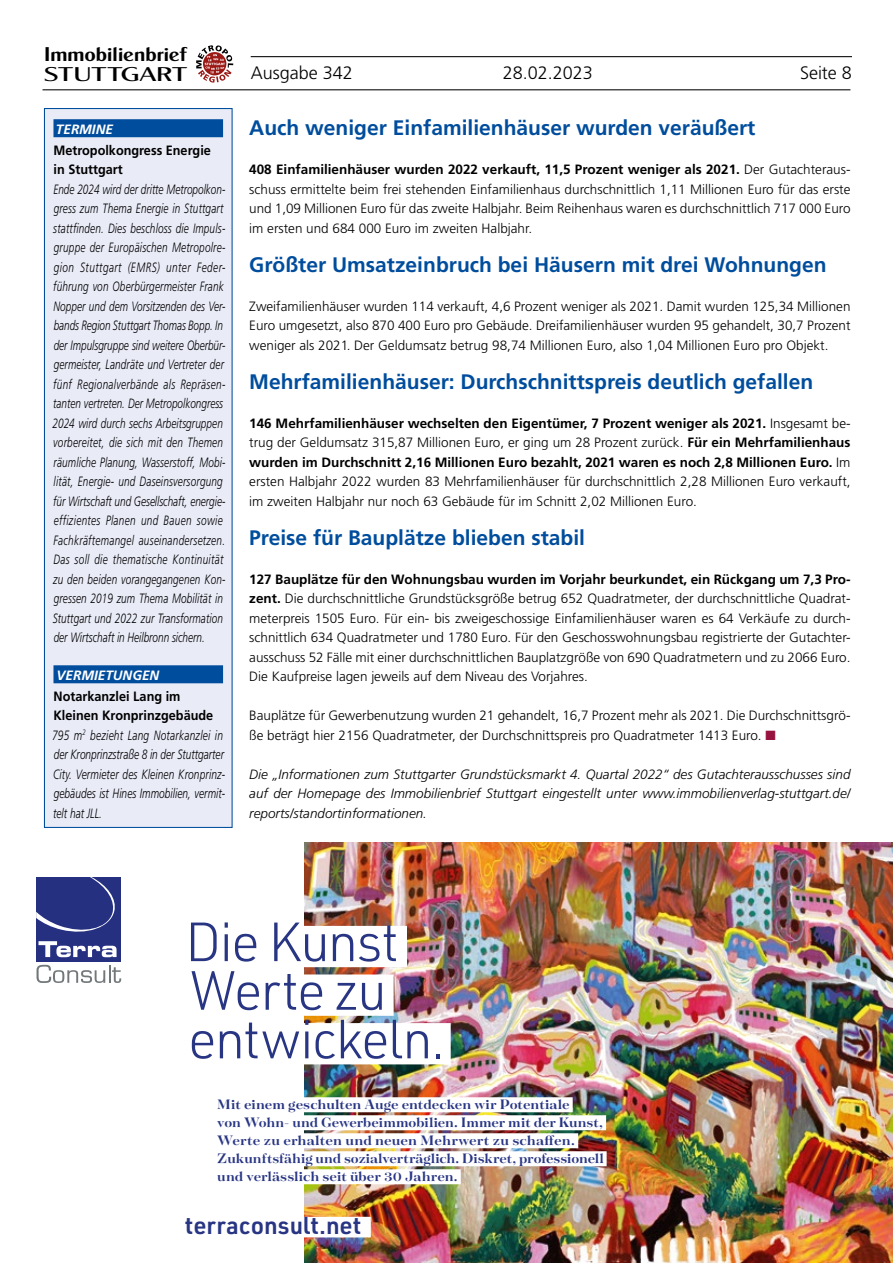
<style>
.page{position:relative;width:893px;height:1263px;background:#fff}
.page>*{position:absolute;margin:0;border:0;box-sizing:border-box;transform-origin:0 0}
.t1{font:300 54px/48.6px "URWDIN";letter-spacing:-.04em;color:#283583}
.t2{font:600 24px "URWDIN";letter-spacing:.005em;color:#283583}
.t3{font:700 21px "Frutiger";color:#004d9d}
.t4{font:19.95px "Cg Globe Gothic Bd";letter-spacing:-.02em;color:#000;scale:1.07 1}
.t5{font:19.95px "Cg Globe Gothic Dm";letter-spacing:-.02em;color:#000;scale:1.44 1}
.t6{font:300 18px "Frutiger";color:#000}
.t7{font:700 15px/18px "Tenez";letter-spacing:.005em;color:#283583}
.t8{font:300 13.5px/19.5px "Frutiger";color:#000;text-align:justify}
.t9{font:italic 300 13.5px/19.5px "Frutiger";letter-spacing:.015em;color:#000;scale:.74 1}
.t10{font:italic 300 13.5px/19.5px "Frutiger";letter-spacing:.015em;color:#000;text-align:justify}
.t11{font:italic 300 13.5px/19.5px "Frutiger";letter-spacing:.015em;color:#000;scale:.75 1}
.t12{font:700 13.5px/19.5px "Frutiger";color:#000;scale:.94 1}
.t13{font:italic 700 13.5px "Frutiger";color:#fff}
.s1{font-weight:700;font-style:normal}
.s2{font-weight:700}
.s3{color:#97123e}
</style>
<div class="page">
<hr style="left:43px;top:89px;width:807px;height:1px;background:#000">
<svg style="left:196px;top:45px;width:37px;height:38px"></svg>
<hr style="left:251px;top:56px;width:601px;height:1px;background:#000">
<div style="left:44px;top:109px;width:188px;height:718px;background:#e9ebf7"></div>
<div style="left:53px;top:119px;width:170px;height:18px;background:#004d9d"></div>
<div style="left:53px;top:665px;width:170px;height:18px;background:#004d9d"></div>
<div style="left:44px;top:108px;width:189px;height:720px;border:1px solid #004d9d"></div>
<img style="left:305px;top:842px;width:588px;height:421px">
<div style="left:36px;top:877px;width:85px;height:85px;background:#253081"></div>
<svg style="left:37px;top:965px;width:84px;height:18px"></svg>
<svg style="left:36px;top:877px;width:81px;height:80px"></svg>
<div style="left:217px;top:1097px;width:356px;height:15px;background:#fff"></div>
<div style="left:217px;top:1115px;width:389px;height:15px;background:#fff"></div>
<div style="left:217px;top:1133px;width:361px;height:15px;background:#fff"></div>
<div style="left:217px;top:1151px;width:390px;height:15px;background:#fff"></div>
<div style="left:217px;top:1169px;width:244px;height:15px;background:#fff"></div>
<div style="left:185px;top:1217px;width:186px;height:20px;background:#fff"></div>
<div style="left:185px;top:926px;width:222px;height:41px;background:#fff"></div>
<div style="left:185px;top:974px;width:209px;height:42px;background:#fff"></div>
<div style="left:185px;top:1023px;width:266px;height:41px;background:#fff"></div>
<h3 class="t4" style="left:44px;top:42px;width:135px">Immobilienbrief</h3>
<h3 class="t5" style="left:44px;top:62px;width:101px">STUTTGART</h3>
<h3 class="t6" style="left:251px;top:63px;width:104px">Ausgabe 342</h3>
<h3 class="t6" style="left:503px;top:63px;width:92px">28.02.2023</h3>
<h3 class="t6" style="left:800px;top:63px;width:54px">Seite 8</h3>
<p class="t13" style="left:56px;top:121px;width:59px">TERMINE</p>
<p class="t12" style="left:53px;top:140px;width:169px">Metropolkongress Energie in Stuttgart</p>
<p class="t9" style="left:52px;top:179px;width:235px">Ende 2024 wird der dritte Metropolkon&shy;gress zum Thema Energie in Stuttgart stattfinden. Dies beschloss die Impuls&shy;gruppe der Europäischen Metropolre&shy;gion Stuttgart (EMRS) unter Feder&shy;führung von Oberbürgermeister Frank Nopper und dem Vorsitzenden des Ver&shy;bands Region Stuttgart Thomas Bopp. In der Impulsgruppe sind weitere Oberbür&shy;germeister, Landräte und Vertreter der fünf Regionalverbände als Repräsen&shy;tanten vertreten. Der Metropolkongress 2024 wird durch sechs Arbeitsgruppen vorbereitet, die sich mit den Themen räumliche Planung, Wasserstoff, Mobi&shy;lität, Energie- und Daseinsversorgung für Wirtschaft und Gesellschaft, energie&shy;effizientes Planen und Bauen sowie Fachkräftemangel auseinandersetzen.<br>Das soll die thematische Kontinuität zu den beiden vorangegangenen Kon&shy;gressen 2019 zum Thema Mobilität in Stuttgart und 2022 zur Transformation der Wirtschaft in Heilbronn sichern.</p>
<p class="t13" style="left:57px;top:667px;width:104px">VERMIETUNGEN</p>
<p class="t11" style="left:52px;top:686px;width:233px"><span class="s1">Notarkanzlei Lang im<br>Kleinen Kronprinzgebäude<br></span>795 m<sup>2</sup> bezieht Lang Notarkanzlei in der Kronprinzstraße 8 in der Stuttgarter<br>City. Vermieter des Kleinen Kronprinz&shy;gebäudes ist Hines Immobilien, vermit&shy;telt hat JLL.</p>
<h3 class="t3" style="left:249px;top:115px;width:508px">Auch weniger Einfamilienhäuser wurden veräußert</h3>
<p class="t8" style="left:249px;top:160px;width:603px"><span class="s2">408 Einfamilienhäuser wurden 2022 verkauft, 11,5 Prozent weniger als 2021.</span> Der Gutachteraus&shy;schuss ermittelte beim frei stehenden Einfamilienhaus durchschnittlich 1,11 Millionen Euro für das erste und 1,09 Millionen Euro für das zweite Halbjahr. Beim Reihenhaus waren es durchschnittlich 717 000 Euro im ersten und 684 000 Euro im zweiten Halbjahr.</p>
<h3 class="t3" style="left:249px;top:252px;width:579px">Größter Umsatzeinbruch bei Häusern mit drei Wohnungen</h3>
<p class="t8" style="left:249px;top:296px;width:603px">Zweifamilienhäuser wurden 114 verkauft, 4,6 Prozent weniger als 2021. Damit wurden 125,34 Millionen Euro umgesetzt, also 870 400 Euro pro Gebäude. Dreifamilienhäuser wurden 95 gehandelt, 30,7 Prozent weniger als 2021. Der Geldumsatz betrug 98,74 Millionen Euro, also 1,04 Millionen Euro pro Objekt.</p>
<h3 class="t3" style="left:249px;top:369px;width:565px">Mehrfamilienhäuser: Durchschnittspreis deutlich gefallen</h3>
<p class="t8" style="left:249px;top:413px;width:603px"><span class="s2">146 Mehrfamilienhäuser wechselten den Eigentümer, 7 Prozent weniger als 2021.</span> Insgesamt be&shy;trug der Geldumsatz 315,87 Millionen Euro, er ging um 28 Prozent zurück. <span class="s2">Für ein Mehrfamilienhaus wurden im Durchschnitt 2,16 Millionen Euro bezahlt, 2021 waren es noch 2,8 Millionen Euro.</span> Im ersten Halbjahr 2022 wurden 83 Mehrfamilienhäuser für durchschnittlich 2,28 Millionen Euro verkauft, im zweiten Halbjahr nur noch 63 Gebäude für im Schnitt 2,02 Millionen Euro.</p>
<h3 class="t3" style="left:249px;top:525px;width:337px">Preise für Bauplätze blieben stabil</h3>
<p class="t8" style="left:249px;top:569px;width:603px"><span class="s2">127 Bauplätze für den Wohnungsbau wurden im Vorjahr beurkundet, ein Rückgang um 7,3 Pro&shy;zent.</span> Die durchschnittliche Grundstücksgröße betrug 652 Quadratmeter, der durchschnittliche Quadrat&shy;meterpreis 1505 Euro. Für ein- bis zweigeschossige Einfamilienhäuser waren es 64 Verkäufe zu durch&shy;schnittlich 634 Quadratmeter und 1780 Euro. Für den Geschosswohnungsbau registrierte der Gutachter&shy;ausschuss 52 Fälle mit einer durchschnittlichen Bauplatzgröße von 690 Quadratmetern und zu 2066 Euro.<br>Die Kaufpreise lagen jeweils auf dem Niveau des Vorjahres.</p>
<p class="t8" style="left:249px;top:706px;width:603px">Bauplätze für Gewerbenutzung wurden 21 gehandelt, 16,7 Prozent mehr als 2021. Die Durchschnittsgrö&shy;ße beträgt hier 2156 Quadratmeter, der Durchschnittspreis pro Quadratmeter 1413 Euro. <span class="s3">■</span></p>
<p class="t10" style="left:249px;top:764px;width:603px">Die „Informationen zum Stuttgarter Grundstücksmarkt 4. Quartal 2022“ des Gutachterausschusses sind auf der Homepage des Immobilienbrief Stuttgart eingestellt unter www.immobilienverlag-stuttgart.de/ reports/standortinformationen.</p>
<h1 class="t1" style="left:185px;top:916px;width:262px">Die Kunst<br>Werte zu entwickeln.</h1>
<p class="t7" style="left:217px;top:1095px;width:388px">Mit einem geschulten Auge entdecken wir Potentiale<br>von Wohn- und Gewerbeimmobilien. Immer mit der Kunst, Werte zu erhalten und neuen Mehrwert zu schaffen.<br>Zukunftsfähig und sozialverträglich. Diskret, professionell und verlässlich seit über 30 Jahren.</p>
<h2 class="t2" style="left:185px;top:1209px;width:178px">terraconsult.net</h2>
</div>
